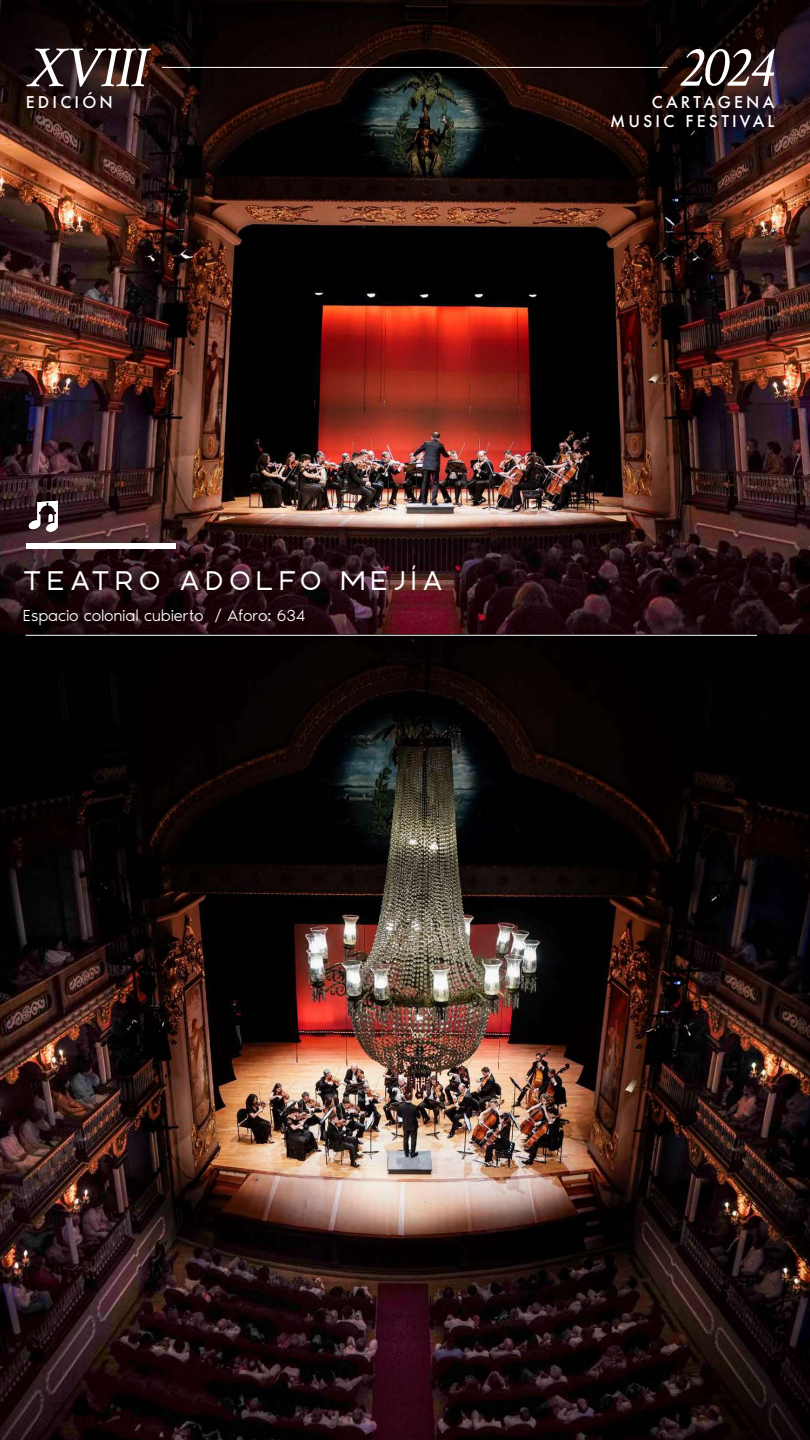
<style>
.page{position:relative;width:810px;height:1440px;background:#fff}
.page>*{position:absolute;margin:0;border:0;box-sizing:border-box;transform-origin:0 0}
.t1{font:italic 58.5px "Crimson Text";color:#fff}
.t2{font:700 27px "Tundra";letter-spacing:.195em;color:#fff}
.t3{font:300 16.42px "Noir Pro";letter-spacing:-.01em;color:#fff}
.t4{font:500 15.75px/18.9px "Futura";letter-spacing:.2em;color:#fff;text-align:right}
</style>
<div class="page">
<img style="left:0;top:0;width:810px;height:634px">
<hr style="left:162px;top:67px;width:506px;height:1px;background:#fff">
<img style="left:0;top:634px;width:810px;height:806px">
<svg style="left:27px;top:501px;width:31px;height:32px"></svg>
<div style="left:26px;top:543px;width:150px;height:5px;background:#fff"></div>
<hr style="left:26px;top:635px;width:731px;height:1px;background:#fff">
<h1 class="t1" style="left:26px;top:34px;width:121px">XVIII</h1>
<p class="t4" style="left:26px;top:92px;width:88px">EDICIÓN</p>
<h1 class="t1" style="left:679px;top:34px;width:95px">2024</h1>
<p class="t4" style="left:610px;top:92px;width:166px">CARTAGENA<br>MUSIC FESTIVAL</p>
<h2 class="t2" style="left:23px;top:565px;width:422px">TEATRO ADOLFO MEJÍA</h2>
<p class="t3" style="left:23px;top:603px;width:284px">Espacio colonial cubierto / Aforo: 634</p>
</div>
